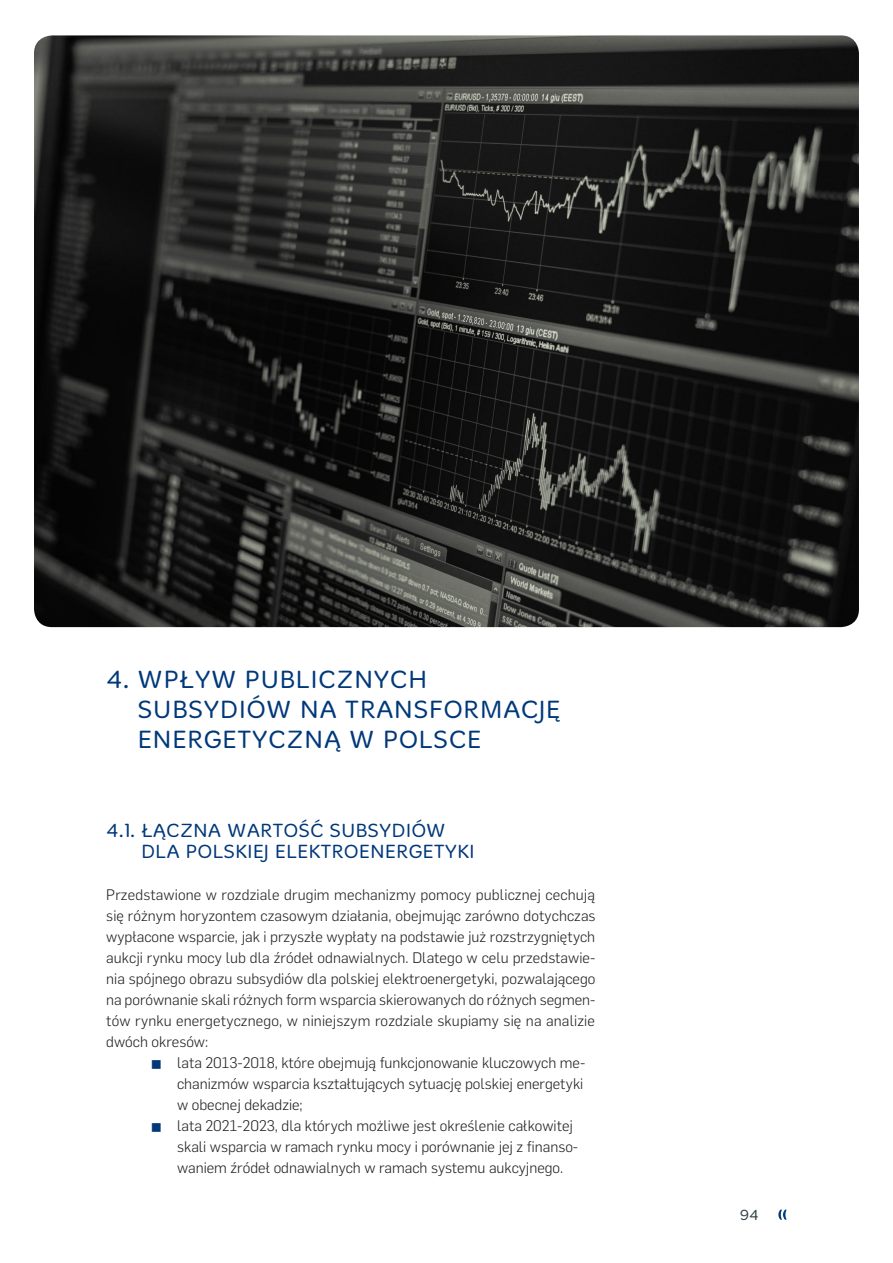
<style>
.page{position:relative;width:893px;height:1263px;background:#fff}
.page>*{position:absolute;margin:0;border:0;box-sizing:border-box;transform-origin:0 0}
.TYTUŁ_ROZDZIAŁU{font:300 25.5px/30px "Merge";letter-spacing:.01em;color:#01387a}
.TYTULIK{font:300 19.5px/21px "Merge";color:#01387a}
._01_TEXT_AKAPIT{font:300 15px/21px "Flama";color:#231f20}
.t1{font:300 15px "Merge";color:#334149}
</style>
<div class="page">
<svg style="left:778px;top:1209px;width:9px;height:11px"></svg>
<img style="left:34px;top:35px;width:825px;height:592px">
<p class="TYTUŁ_ROZDZIAŁU" style="left:138px;top:665px;width:425px;text-indent:-31px">4. WPŁYW PUBLICZNYCH<br>SUBSYDIÓW NA TRANSFORMACJĘ<br>ENERGETYCZNĄ W POLSCE</p>
<p class="TYTULIK" style="left:141px;top:820px;width:335px;text-indent:-35px">4.1. ŁĄCZNA WARTOŚĆ SUBSYDIÓW<br>DLA POLSKIEJ ELEKTROENERGETYKI</p>
<p class="_01_TEXT_AKAPIT" style="left:106px;top:883px;width:491px;text-align:justify">Przedstawione w rozdziale drugim mechanizmy pomocy publicznej cechują się różnym horyzontem czasowym działania, obejmując zarówno dotychczas wypłacone wsparcie, jak i przyszłe wypłaty na podstawie już rozstrzygniętych aukcji rynku mocy lub dla źródeł odnawialnych. Dlatego w celu przedstawie&shy;nia spójnego obrazu subsydiów dla polskiej elektroenergetyki, pozwalającego na porównanie skali różnych form wsparcia skierowanych do różnych segmen&shy;tów rynku energetycznego, w niniejszym rozdziale skupiamy się na analizie dwóch okresów:</p>
<p class="_01_TEXT_AKAPIT" style="left:177px;top:1051px;width:410px">lata 2013-2018, które obejmują funkcjonowanie kluczowych me&shy;chanizmów wsparcia kształtujących sytuację polskiej energetyki w obecnej dekadzie;</p>
<p class="_01_TEXT_AKAPIT" style="left:177px;top:1114px;width:403px">lata 2021-2023, dla których możliwe jest określenie całkowitej skali wsparcia w ramach rynku mocy i porównanie jej z finanso&shy;waniem źródeł odnawialnych w ramach systemu aukcyjnego.</p>
<p class="t1" style="left:740px;top:1206px;width:21px">94</p>
</div>
